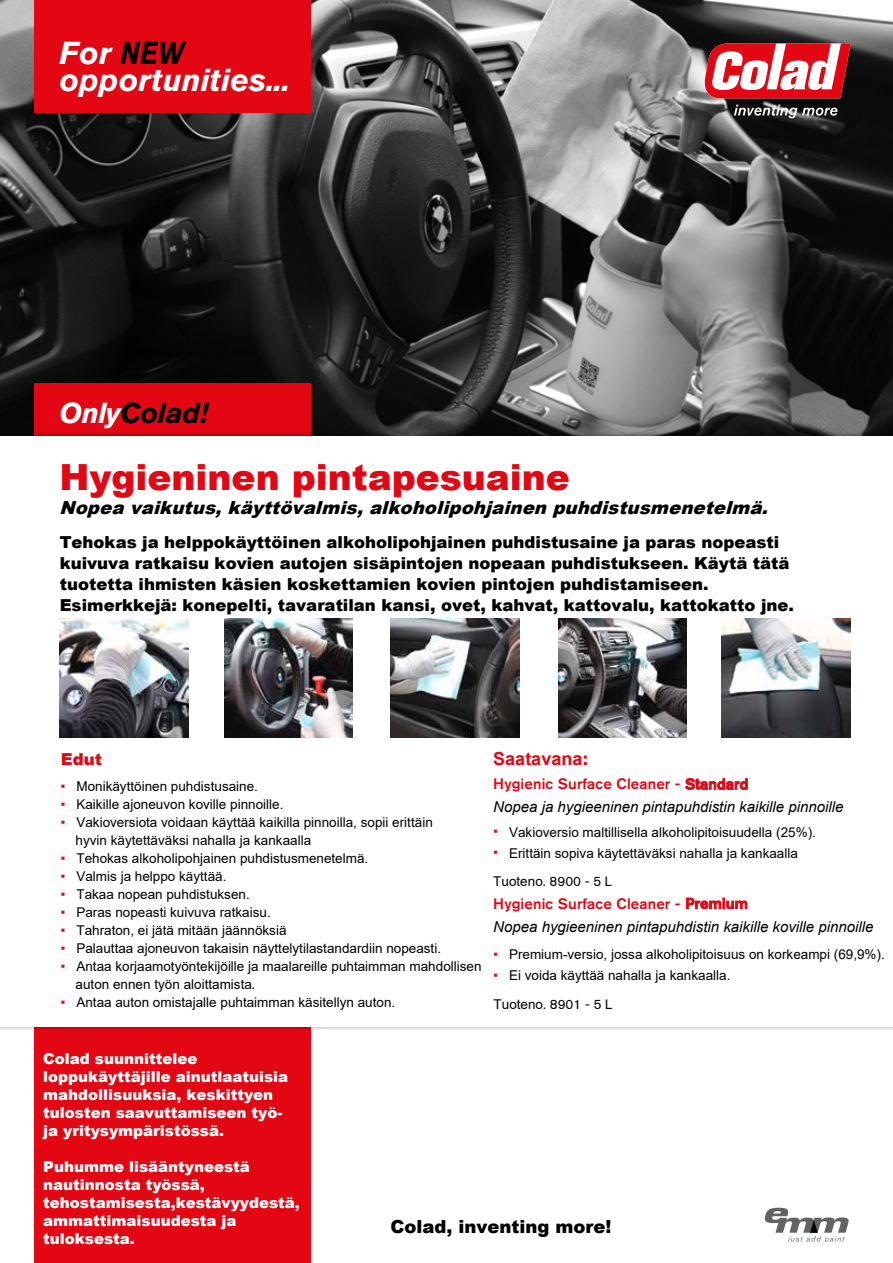
<style>
.page{position:relative;width:893px;height:1263px;background:#fff}
.page>*{position:absolute;margin:0;border:0;box-sizing:border-box;transform-origin:0 0}
.t1{font:900 36px "Arial";color:#e30613}
.t2{font:italic 700 31.5px/27.2px "Akzidenz Grotesk Pro";color:#fff}
.t3{font:italic 700 28.65px "Akzidenz Grotesk Pro";letter-spacing:-.02em;color:#000}
.t4{font:italic 900 18px "Arial";color:#000}
.t5{font:900 18px "Arial";color:#000}
.t6{font:700 18px "Arial";color:#e30613}
.t7{font:900 16.5px/21px "Arial";color:#000}
.t8{font:900 16.5px "Arial";color:#e30613}
.t9{font:900 15px/18px "Arial";color:#fff}
.t10{font:italic 15px "Arial";color:#000}
.t11{font:500 15px "Akzidenz Grotesk Pro";letter-spacing:.01em;color:#e30613}
.t12{font:13.5px/18px "Arial";color:#000}
.t13{font:13.5px "Akzidenz Grotesk Pro";color:#000}
.s1{color:#000}
.s2{color:#fff}
.s3{font-family:"Akzidenz Grotesk Pro";color:#e30613}
.s4{font-family:"Akzidenz Grotesk Pro"}
.s5{font-family:"Arial"}
</style>
<div class="page">
<img style="left:0;top:0;width:893px;height:431px">
<div style="left:34px;top:0;width:276px;height:113px;background:#e30613"></div>
<div style="left:34px;top:383px;width:276px;height:880px;background:#e30613"></div>
<div style="left:0;top:436px;width:893px;height:590px;background:#fff"></div>
<svg style="left:700px;top:43px;width:151px;height:55px"></svg>
<svg style="left:734px;top:105px;width:103px;height:13px"></svg>
<svg style="left:765px;top:1208px;width:84px;height:34px"></svg>
<img style="left:224px;top:619px;width:129px;height:119px">
<img style="left:60px;top:619px;width:128px;height:119px">
<img style="left:558px;top:619px;width:129px;height:119px">
<img style="left:722px;top:619px;width:128px;height:119px">
<img style="left:391px;top:619px;width:129px;height:119px">
<h2 class="t2" style="left:60px;top:38px;width:232px">For <span class="s1">NEW </span>opportunities...</h2>
<h3 class="t3" style="left:60px;top:394px;width:150px"><span class="s2">Only</span>Colad!</h3>
<h1 class="t1" style="left:60px;top:451px;width:512px">Hygieninen pintapesuaine</h1>
<h3 class="t4" style="left:60px;top:494px;width:716px">Nopea vaikutus,käyttövalmis,alkoholipohjainen puhdistusmenetelmä.</h3>
<p class="t7" style="left:60px;top:531px;width:736px">Tehokas ja helppokäyttöinen alkoholipohjainen puhdistusaine ja paras nopeasti kuivuva ratkaisu kovien autojen sisäpintojen nopeaan puhdistukseen. Käytä tätä tuotetta ihmisten käsien koskettamien kovien pintojen puhdistamiseen.<br>Esimerkkejä: konepelti, tavaratilan kansi, ovet, kahvat, kattovalu, kattokatto jne.</p>
<p class="t8" style="left:61px;top:747px;width:43px">Edut</p>
<p class="t12" style="left:61px;top:777px;width:199px"><span class="s3">•</span> Monikäyttöinen puhdistusaine.</p>
<p class="t12" style="left:61px;top:795px;width:224px"><span class="s3">•</span> Kaikille ajoneuvon koville pinnoille.</p>
<p class="t12" style="left:76px;top:813px;width:359px;text-indent:-15px"><span class="s3">•</span> Vakioversiota voidaan käyttää kaikilla pinnoilla, sopii erittäin hyvin käytettäväksi nahalla ja kankaalla</p>
<p class="t12" style="left:61px;top:849px;width:309px"><span class="s3">•</span> Tehokas alkoholipohjainen puhdistusmenetelmä.</p>
<p class="t12" style="left:61px;top:867px;width:167px"><span class="s3">•</span> Valmis ja helppo käyttää.</p>
<p class="t12" style="left:61px;top:885px;width:190px"><span class="s3">•</span> Takaa nopean puhdistuksen.</p>
<p class="t12" style="left:61px;top:903px;width:211px"><span class="s3">•</span> Paras nopeasti kuivuva ratkaisu.</p>
<p class="t12" style="left:61px;top:921px;width:227px"><span class="s3">•</span> Tahraton, ei jätä mitään jäännöksiä</p>
<p class="t12" style="left:61px;top:939px;width:382px"><span class="s3">•</span> Palauttaa ajoneuvon takaisin näyttelytilastandardiin nopeasti.</p>
<p class="t12" style="left:76px;top:957px;width:407px;text-indent:-15px"><span class="s3">•</span> Antaa korjaamotyöntekijöille ja maalareille puhtaimman mahdollisen auton ennen työn aloittamista<span class="s4">.</span></p>
<p class="t12" style="left:61px;top:993px;width:336px"><span class="s3">•</span> Antaa auton omistajalle puhtaimman käsitellyn auton.</p>
<h3 class="t6" style="left:493px;top:746px;width:96px">Saatavana<span class="s4">:</span></h3>
<p class="t11" style="left:493px;top:774px;width:256px">Hygienic Surface Cleaner - Standard</p>
<p class="t10" style="left:493px;top:797px;width:352px">Nopea ja hygieeninen pintapuhdistin kaikille pinnoille</p>
<p class="t12" style="left:494px;top:823px;width:324px"><span class="s3">•</span> Vakioversio maltillisella alkoholipitoisuudella (25%).</p>
<p class="t12" style="left:494px;top:844px;width:306px"><span class="s3">•</span> Erittäin sopiva käytettäväksi nahalla ja kankaalla</p>
<p class="t13" style="left:493px;top:872px;width:120px"><span class="s5">Tuoteno</span>. 8900 - 5 L</p>
<p class="t11" style="left:493px;top:894px;width:256px">Hygienic Surface Cleaner - Premium</p>
<p class="t10" style="left:493px;top:917px;width:382px">Nopea hygieeninen pintapuhdistin kaikille koville pinnoille</p>
<p class="t12" style="left:494px;top:946px;width:393px"><span class="s3">•</span> Premium-versio, jossa alkoholipitoisuus on korkeampi (69,9%).</p>
<p class="t12" style="left:494px;top:966px;width:238px"><span class="s3">•</span> Ei voida käyttää nahalla ja kankaalla.</p>
<p class="t13" style="left:494px;top:995px;width:120px"><span class="s5">Tuoteno</span>. 8901 - 5 L</p>
<p class="t9" style="left:43px;top:1049px;width:246px">Colad suunnittelee loppukäyttäjille ainutlaatuisia mahdollisuuksia, keskittyen tulosten saavuttamiseen työ&shy;ja yritysympäristössä.</p>
<p class="t9" style="left:43px;top:1157px;width:258px">Puhumme lisääntyneestä nautinnosta työssä, tehostamisesta,kestävyydestä, ammattimaisuudesta ja tuloksesta.</p>
<h3 class="t5" style="left:390px;top:1213px;width:223px">Colad, inventing more!</h3>
</div>
